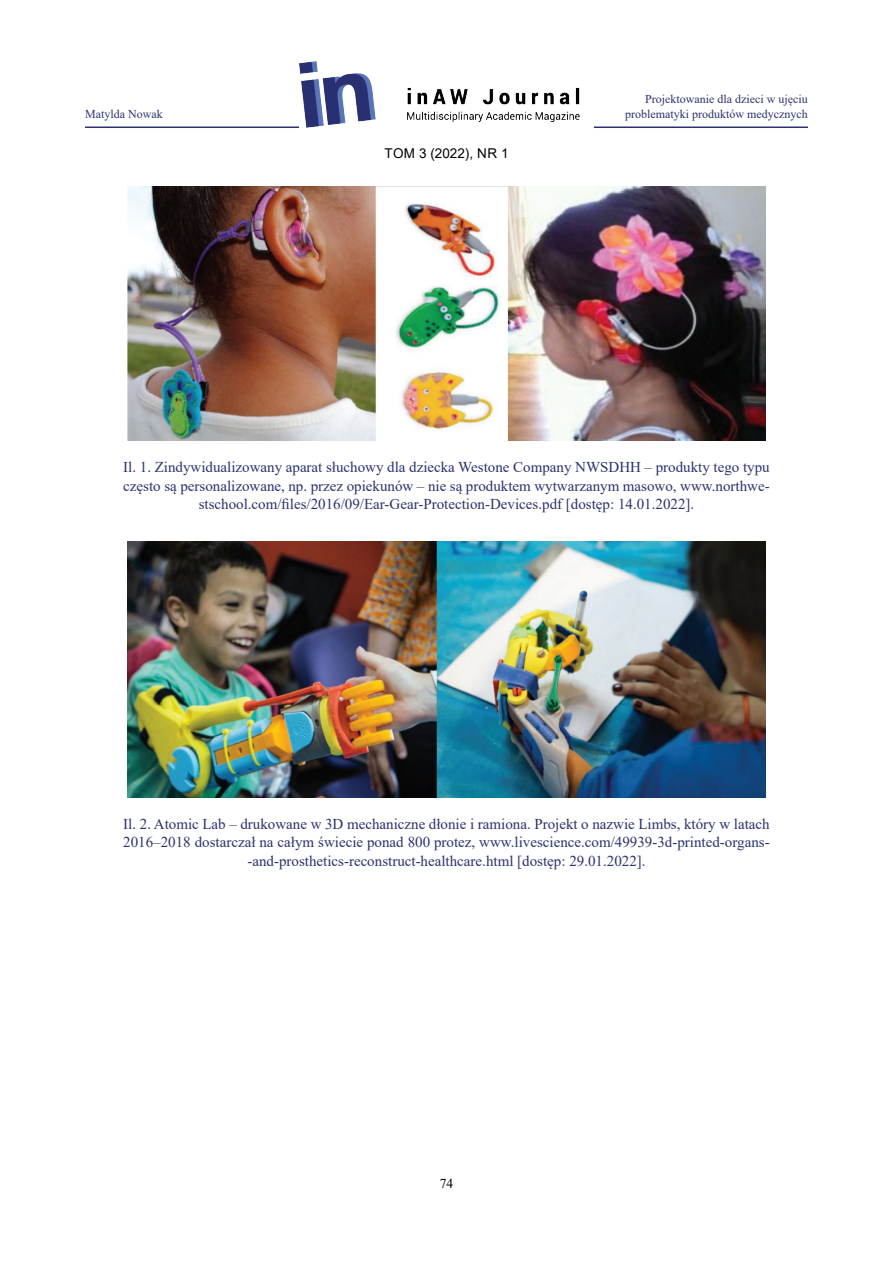
<style>
.page{position:relative;width:893px;height:1263px;background:#fff}
.page>*{position:absolute;margin:0;border:0;box-sizing:border-box;transform-origin:0 0}
.t1{font:15px/18.8px "Times New Roman";color:#2b316f;text-align:center}
.t2{font:13.5px "Arial";letter-spacing:.01em;color:#000}
.t3{font:13.5px "Times New Roman";color:#000}
.t4{font:12px/15px "Times New Roman";color:#2b316f;text-align:right}
</style>
<div class="page">
<img style="left:299px;top:62px;width:281px;height:65px">
<hr style="left:85px;top:126px;width:214px;height:2px;background:#2b316f">
<hr style="left:594px;top:126px;width:214px;height:2px;background:#2b316f">
<img style="left:128px;top:186px;width:637px;height:255px">
<img style="left:128px;top:541px;width:637px;height:256px">
<p class="t4" style="left:85px;top:106px;width:79px">Matylda Nowak</p>
<p class="t2" style="left:384px;top:144px;width:126px">TOM 3 (2022), NR 1</p>
<p class="t4" style="left:625px;top:91px;width:184px">Projektowanie dla dzieci w ujęciu problematyki produktów medycznych</p>
<p class="t1" style="left:123px;top:457px;width:648px">Il. 1. Zindywidualizowany aparat słuchowy dla dziecka Westone Company NWSDHH – produkty tego typu często są personalizowane, np. przez opiekunów – nie są produktem wytwarzanym masowo, www.northwe&shy;stschool.com/files/2016/09/Ear-Gear-Protection-Devices.pdf [dostęp: 14.01.2022].</p>
<p class="t1" style="left:123px;top:814px;width:648px">Il. 2. Atomic Lab – drukowane w 3D mechaniczne dłonie i ramiona. Projekt o nazwie Limbs, który w latach<br>2016–2018 dostarczał na całym świecie ponad 800 protez, www.livescience.com/49939-3d-printed-organs--and-prosthetics-reconstruct-healthcare.html [dostęp: 29.01.2022].</p>
<p class="t3" style="left:440px;top:1173px;width:15px">74</p>
</div>
